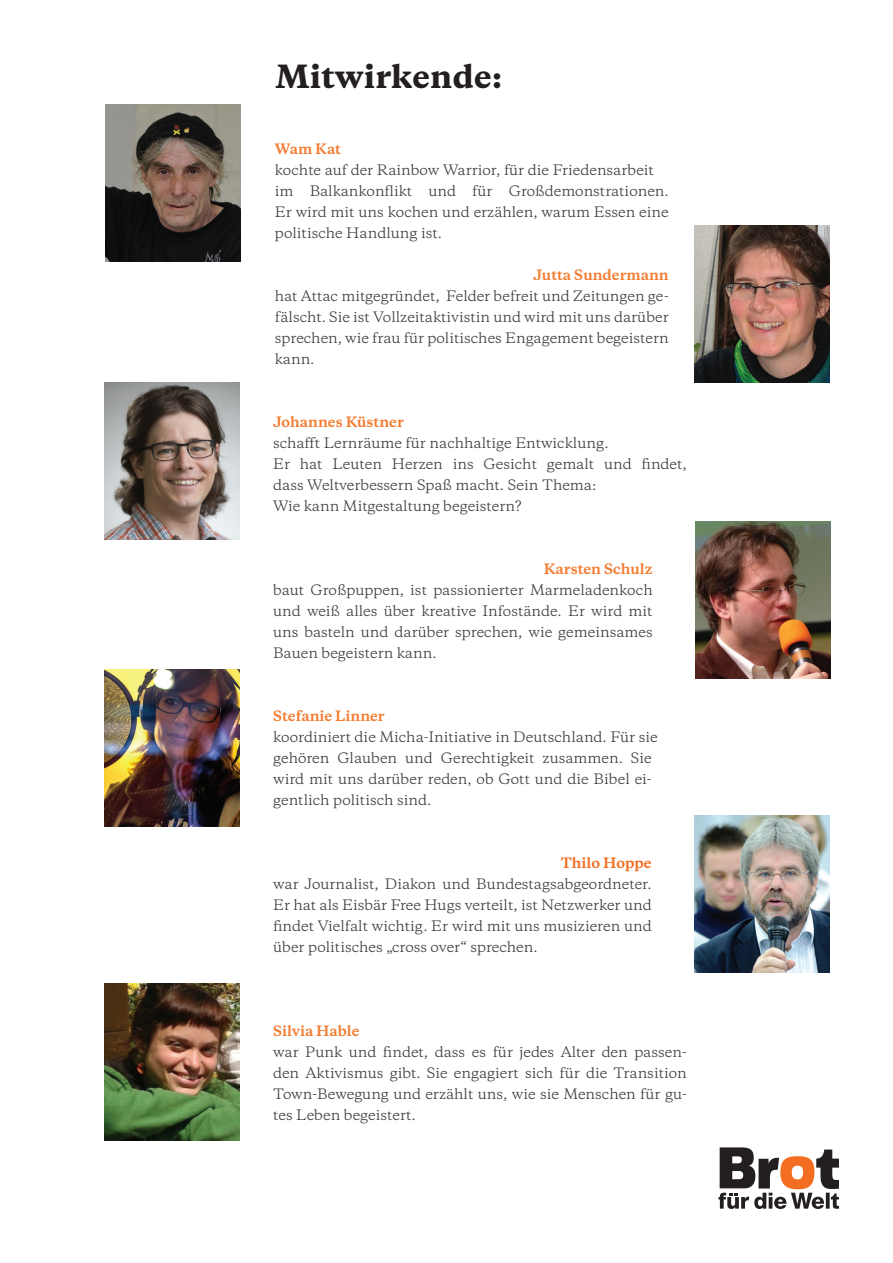
<style>
.page{position:relative;width:893px;height:1263px;background:#fff}
.page>*{position:absolute;margin:0;border:0;box-sizing:border-box;transform-origin:0 0}
.t1{font:800 30px "Copernicus";letter-spacing:.01em;color:#231f20}
.t2{font:13.5px/21px "Copernicus";color:#3e3e3f;text-align:justify}
.t3{font:700 13.5px "Copernicus";color:#f47d32}
.t4{font:700 13.5px "Copernicus";color:#f36e21}
</style>
<div class="page">
<svg style="left:718px;top:1147px;width:121px;height:62px"></svg>
<img style="left:106px;top:104px;width:135px;height:157px">
<img style="left:694px;top:225px;width:135px;height:158px">
<img style="left:104px;top:383px;width:135px;height:157px">
<img style="left:695px;top:521px;width:135px;height:157px">
<img style="left:104px;top:669px;width:135px;height:157px">
<img style="left:104px;top:983px;width:135px;height:157px">
<img style="left:694px;top:816px;width:135px;height:157px">
<h1 class="t1" style="left:275px;top:57px;width:229px">Mitwirkende:</h1>
<p class="t3" style="left:275px;top:140px;width:68px">Wam Kat</p>
<p class="t2" style="left:275px;top:159px;width:395px;text-align:left">kochte auf der Rainbow Warrior, für die Friedensarbeit im Balkankonflikt und für Großdemonstrationen.<br>Er wird mit uns kochen und erzählen, warum Essen eine politische Handlung ist.</p>
<p class="t3" style="left:534px;top:266px;width:137px">Jutta Sundermann</p>
<p class="t2" style="left:275px;top:285px;width:395px">hat Attac mitgegründet, Felder befreit und Zeitungen ge&shy;fälscht. Sie ist Vollzeitaktivistin und wird mit uns darüber sprechen, wie frau für politisches Engagement begeistern kann.</p>
<p class="t3" style="left:273px;top:413px;width:132px">Johannes Küstner</p>
<p class="t2" style="left:273px;top:432px;width:415px;text-align:left">schafft Lernräume für nachhaltige Entwicklung.<br>Er hat Leuten Herzen ins Gesicht gemalt und findet, dass Weltverbessern Spaß macht. Sein Thema:<br>Wie kann Mitgestaltung begeistern?</p>
<p class="t3" style="left:544px;top:560px;width:111px">Karsten Schulz</p>
<p class="t2" style="left:273px;top:579px;width:381px">baut Großpuppen, ist passionierter Marmeladenkoch und weiß alles über kreative Infostände. Er wird mit uns basteln und darüber sprechen, wie gemeinsames Bauen begeistern kann.</p>
<p class="t3" style="left:273px;top:707px;width:113px">Stefanie Linner</p>
<p class="t2" style="left:273px;top:727px;width:386px;text-align:left">koordiniert die Micha-Initiative in Deutschland. Für sie gehören Glauben und Gerechtigkeit zusammen. Sie wird mit uns darüber reden, ob Gott und die Bibel ei&shy;gentlich politisch sind.</p>
<p class="t4" style="left:561px;top:854px;width:92px">Thilo Hoppe</p>
<p class="t2" style="left:273px;top:874px;width:380px">war Journalist, Diakon und Bundestagsabgeordneter.<br>Er hat als Eisbär Free Hugs verteilt, ist Netzwerker und findet Vielfalt wichtig. Er wird mit uns musizieren und über politisches „cross over“ sprechen.</p>
<p class="t3" style="left:273px;top:1022px;width:88px">Silvia Hable</p>
<p class="t2" style="left:273px;top:1042px;width:415px">war Punk und findet, dass es für jedes Alter den passen&shy;den Aktivismus gibt. Sie engagiert sich für die Transition Town-Bewegung und erzählt uns, wie sie Menschen für gu&shy;tes Leben begeistert.</p>
</div>
